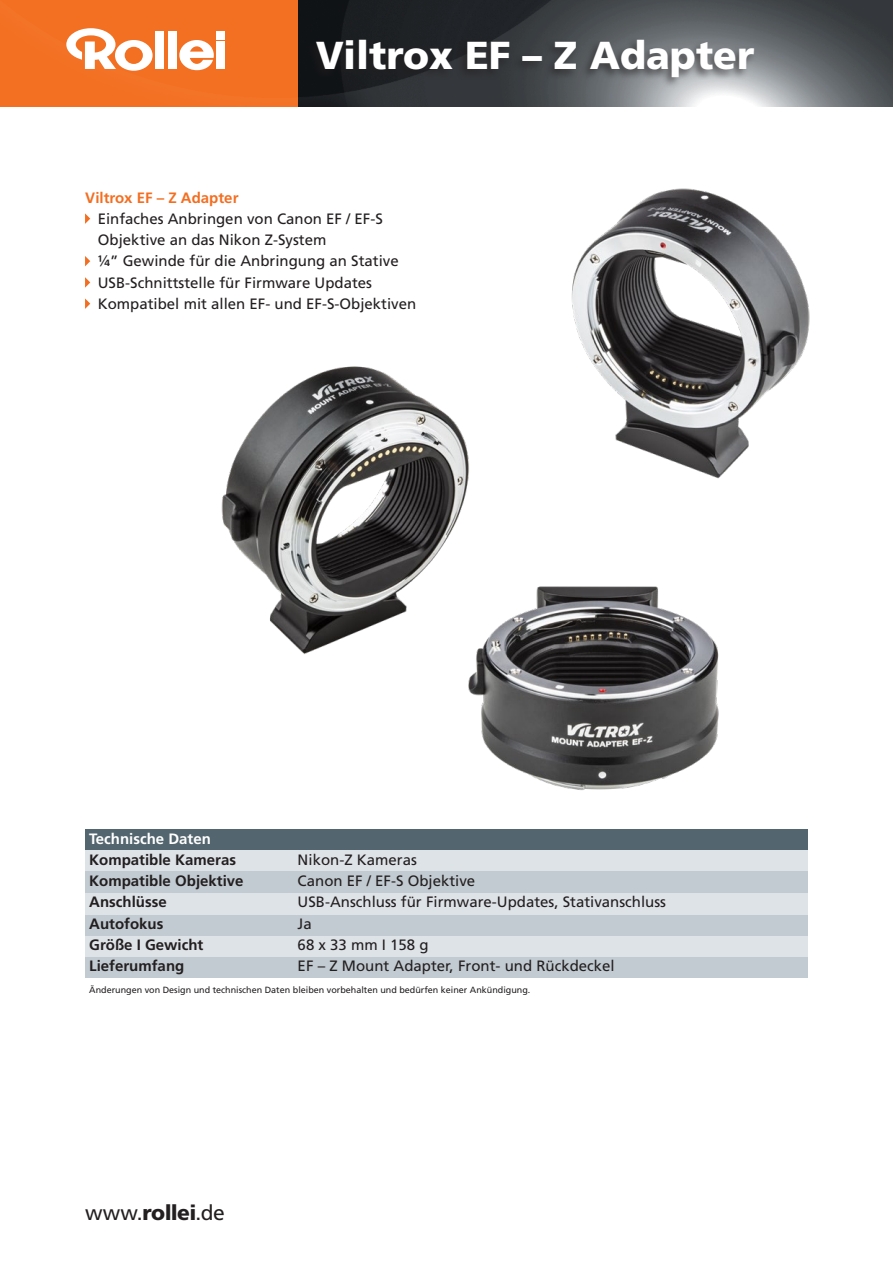
<style>
.page{position:relative;width:893px;height:1263px;background:#fff}
.page>*{position:absolute;margin:0;border:0;box-sizing:border-box;transform-origin:0 0}
.t1{font:900 39px "Frutiger LT";color:#fff}
.t2{font:21px "Frutiger LT";color:#231f20}
.t3{font:15px/21.3px "Frutiger LT";color:#231f20}
.t4{font:700 15px "Frutiger LT";color:#231f20}
.t5{font:700 15px "Frutiger LT";color:#f36e21}
._020_bold{font:700 15px "Frutiger LT";color:#fff}
.t6{font:9px "Frutiger LT";color:#231f20}
.s1{font-weight:900}
</style>
<div class="page">
<div style="left:85px;top:829px;width:723px;height:21px;background:#53656e"></div>
<div style="left:85px;top:957px;width:723px;height:21px;background:#c2cbd1"></div>
<div style="left:85px;top:935px;width:723px;height:22px;background:#dee3e7"></div>
<div style="left:85px;top:850px;width:723px;height:22px;background:#dee3e7"></div>
<div style="left:85px;top:872px;width:723px;height:21px;background:#c2cbd1"></div>
<div style="left:85px;top:914px;width:723px;height:21px;background:#c2cbd1"></div>
<div style="left:85px;top:893px;width:723px;height:21px;background:#dee3e7"></div>
<img style="left:298px;top:0;width:595px;height:106px">
<div style="left:0;top:0;width:298px;height:106px;background:#f36f21"></div>
<svg style="left:179px;top:40px;width:35px;height:30px"></svg>
<div style="left:155px;top:32px;width:9px;height:37px;background:#fff"></div>
<div style="left:168px;top:32px;width:8px;height:37px;background:#fff"></div>
<div style="left:216px;top:32px;width:9px;height:8px;background:#fff"></div>
<div style="left:216px;top:41px;width:9px;height:28px;background:#fff"></div>
<svg style="left:66px;top:28px;width:87px;height:43px"></svg>
<img style="left:571px;top:188px;width:239px;height:291px">
<img style="left:221px;top:366px;width:248px;height:288px">
<img style="left:444px;top:538px;width:275px;height:252px">
<svg style="left:85px;top:213px;width:5px;height:11px"></svg>
<svg style="left:85px;top:256px;width:5px;height:10px"></svg>
<svg style="left:85px;top:277px;width:5px;height:11px"></svg>
<svg style="left:85px;top:298px;width:5px;height:11px"></svg>
<div style="left:306px;top:37px;width:451px;height:51px;background:#231f20;opacity:.6"></div>
<p class="t1" style="left:316px;top:31px;width:440px">Viltrox EF – Z Adapter</p>
<p class="t5" style="left:85px;top:189px;width:155px">Viltrox EF – Z Adapter</p>
<p class="t3" style="left:98px;top:208px;width:287px">Einfaches Anbringen von Canon EF / EF-S<br>Objektive an das Nikon Z-System</p>
<p class="t3" style="left:98px;top:251px;width:302px">¼” Gewinde für die Anbringung an Stative</p>
<p class="t3" style="left:98px;top:272px;width:276px">USB-Schnittstelle für Firmware Updates</p>
<p class="t3" style="left:98px;top:293px;width:320px">Kompatibel mit allen EF- und EF-S-Objektiven</p>
<p class="_020_bold" style="left:89px;top:830px;width:123px">Technische Daten</p>
<p class="t4" style="left:89px;top:851px;width:148px">Kompatible Kameras</p>
<p class="t3" style="left:298px;top:849px;width:121px">Nikon-Z Kameras</p>
<p class="t4" style="left:89px;top:872px;width:156px">Kompatible Objektive</p>
<p class="t3" style="left:298px;top:870px;width:179px">Canon EF / EF-S Objektive</p>
<p class="t4" style="left:89px;top:893px;width:79px">Anschlüsse</p>
<p class="t3" style="left:298px;top:892px;width:370px">USB-Anschluss für Firmware-Updates, Stativanschluss</p>
<p class="t4" style="left:89px;top:915px;width:76px">Autofokus</p>
<p class="t3" style="left:298px;top:913px;width:16px">Ja</p>
<p class="t4" style="left:89px;top:936px;width:116px">Größe I Gewicht</p>
<p class="t3" style="left:298px;top:934px;width:132px">68 x 33 mm I 158 g</p>
<p class="t4" style="left:89px;top:957px;width:97px">Lieferumfang</p>
<p class="t3" style="left:298px;top:955px;width:318px">EF – Z Mount Adapter, Front- und Rückdeckel</p>
<p class="t6" style="left:89px;top:984px;width:443px">Änderungen von Design und technischen Daten bleiben vorbehalten und bedürfen keiner Ankündigung.</p>
<p class="t2" style="left:85px;top:1201px;width:141px">www.<span class="s1">rollei</span>.de</p>
</div>
